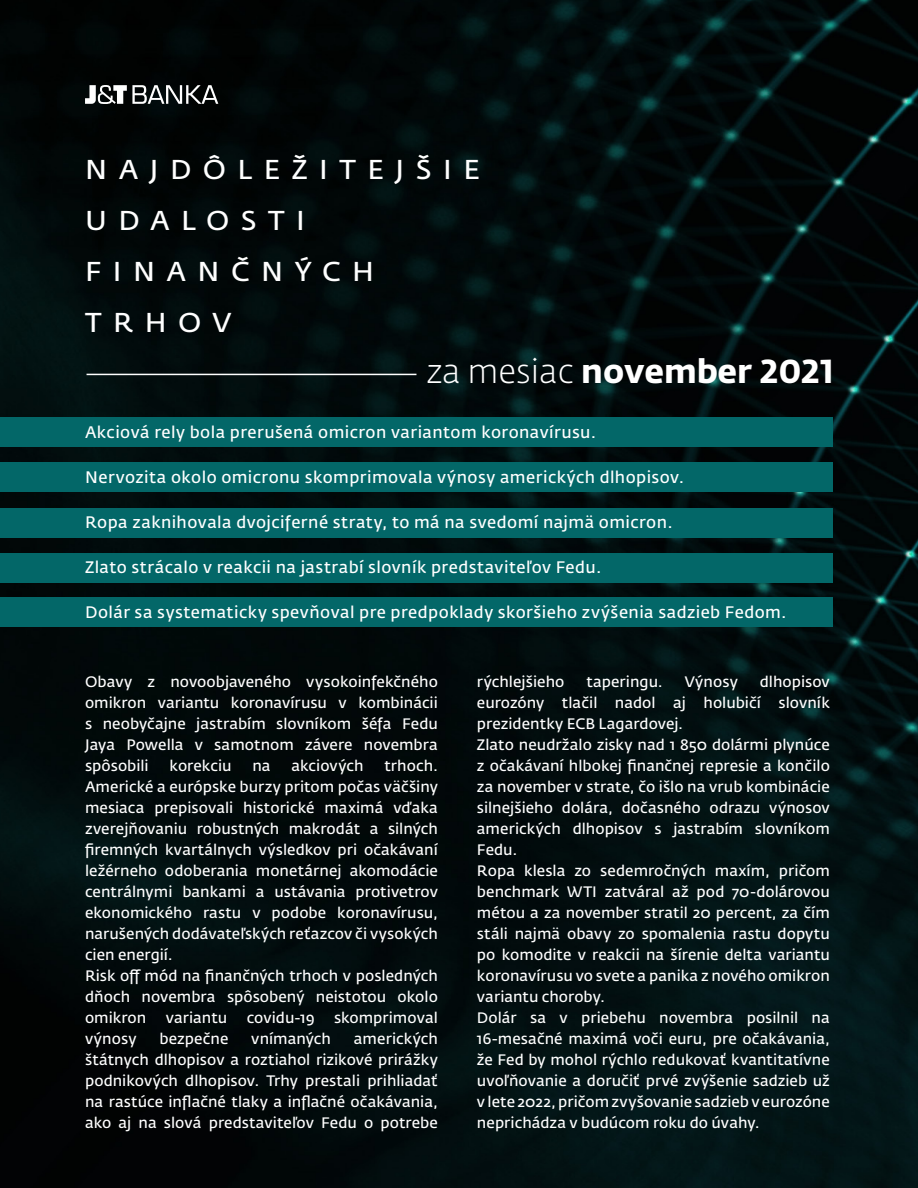
<style>
.page{position:relative;width:918px;height:1188px;background:#fff}
.page>*{position:absolute;margin:0;border:0;box-sizing:border-box;transform-origin:0 0}
.t1{font:700 33px "Fedra Sans Std";color:#fff}
.t2{font:27px/51px "Fedra Sans Std";letter-spacing:.41em;color:#fff;scale:1.04 1}
.t3{font:16.5px "Fedra Sans Std";letter-spacing:.03em;color:#fff}
.t4{font:15px/21px "Fedra Sans Std";letter-spacing:.005em;color:#fff}
.s1{font-weight:300}
</style>
<div class="page">
<img style="left:0;top:0;width:918px;height:1188px">
<div style="left:0;top:417px;width:833px;height:30px;background:#036768"></div>
<div style="left:0;top:462px;width:833px;height:30px;background:#036768"></div>
<div style="left:0;top:597px;width:833px;height:30px;background:#036768"></div>
<div style="left:0;top:508px;width:833px;height:29px;background:#036768"></div>
<div style="left:0;top:553px;width:833px;height:30px;background:#036768"></div>
<svg style="left:85px;top:85px;width:133px;height:19px"></svg>
<hr style="left:87px;top:374px;width:329px;height:1px;background:#fff">
<h2 class="t2" style="left:85px;top:144px;width:381px">NAJDÔLEŽITEJŠIE<br>UDALOSTI<br>FINANČNÝCH<br>TRHOV</h2>
<h1 class="t1" style="left:427px;top:351px;width:409px"><span class="s1">za mesiac</span> november 2021</h1>
<p class="t3" style="left:85px;top:422px;width:513px">Akciová rely bola prerušená omicron variantom koronavírusu.</p>
<p class="t3" style="left:85px;top:467px;width:601px">Nervozita okolo omicronu skomprimovala výnosy amerických dlhopisov.</p>
<p class="t3" style="left:85px;top:512px;width:589px">Ropa zaknihovala dvojciferné straty, to má na svedomí najmä omicron.</p>
<p class="t3" style="left:85px;top:557px;width:518px">Zlato strácalo v reakcii na jastrabí slovník predstaviteľov Fedu.</p>
<p class="t3" style="left:85px;top:602px;width:703px">Dolár sa systematicky spevňoval pre predpoklady skoršieho zvýšenia sadzieb Fedom.</p>
<p class="t4" style="left:85px;top:671px;width:354px;text-align:justify">Obavy z novoobjaveného vysokoinfekčného omikron variantu koronavírusu v kombinácii s neobyčajne jastrabím slovníkom šéfa Fedu Jaya Powella v samotnom závere novembra spôsobili</p>
<p class="t4" style="left:170px;top:755px;width:64px">korekciu</p>
<p class="t4" style="left:252px;top:755px;width:20px">na</p>
<p class="t4" style="left:291px;top:755px;width:74px">akciových</p>
<p class="t4" style="left:85px;top:755px;width:354px;text-indent:299px">trhoch.<br>Americké a európske burzy pritom počas väčšiny mesiaca prepisovali historické maximá vďaka zverejňovaniu robustných makrodát a silných firemných kvartálnych výsledkov pri očakávaní ležérneho odoberania monetárnej akomodácie centrálnymi bankami a ustávania protivetrov ekonomického rastu v podobe koronavírusu, narušených dodávateľských reťazcov či vysokých cien energií.<br>Risk off mód na finančných trhoch v posledných dňoch novembra spôsobený neistotou okolo omikron</p>
<p class="t4" style="left:166px;top:1007px;width:63px">variantu</p>
<p class="t4" style="left:247px;top:1007px;width:69px">covidu-19</p>
<p class="t4" style="left:334px;top:1007px;width:105px">skomprimoval</p>
<p class="t4" style="left:85px;top:1028px;width:53px">výnosy</p>
<p class="t4" style="left:160px;top:1028px;width:70px">bezpečne</p>
<p class="t4" style="left:251px;top:1028px;width:81px">vnímaných</p>
<p class="t4" style="left:85px;top:1028px;width:354px;text-align:justify;text-indent:269px">amerických štátnych dlhopisov a roztiahol rizikové prirážky podnikových dlhopisov. Trhy prestali prihliadať na rastúce inflačné tlaky a inflačné očakávania, ako aj na slová predstaviteľov Fedu o potrebe</p>
<p class="t4" style="left:477px;top:671px;width:89px">rýchlejšieho</p>
<p class="t4" style="left:586px;top:671px;width:78px">taperingu.</p>
<p class="t4" style="left:685px;top:671px;width:55px">Výnosy</p>
<p class="t4" style="left:477px;top:671px;width:354px;text-indent:283px">dlhopisov eurozóny tlačil nadol aj holubičí slovník prezidentky ECB Lagardovej.<br>Zlato neudržalo zisky nad 1 850 dolármi plynúce z očakávaní hlbokej finančnej represie a končilo za november v strate, čo išlo na vrub kombinácie silnejšieho dolára, dočasného odrazu výnosov amerických dlhopisov s jastrabím slovníkom Fedu.<br>Ropa klesla zo sedemročných maxím, pričom benchmark WTI zatváral až pod 70-dolárovou métou a za november stratil 20 percent, za čím stáli najmä obavy zo spomalenia rastu dopytu po komodite v reakcii na šírenie delta variantu koronavírusu vo svete a panika z nového omikron variantu choroby.<br>Dolár sa v priebehu novembra posilnil na 16-mesačné maximá voči euru, pre očakávania, že Fed by mohol rýchlo redukovať kvantitatívne uvoľňovanie a doručiť prvé zvýšenie sadzieb už v lete 2022, pričom zvyšovanie sadzieb v eurozóne neprichádza v budúcom roku do úvahy.</p>
</div>
